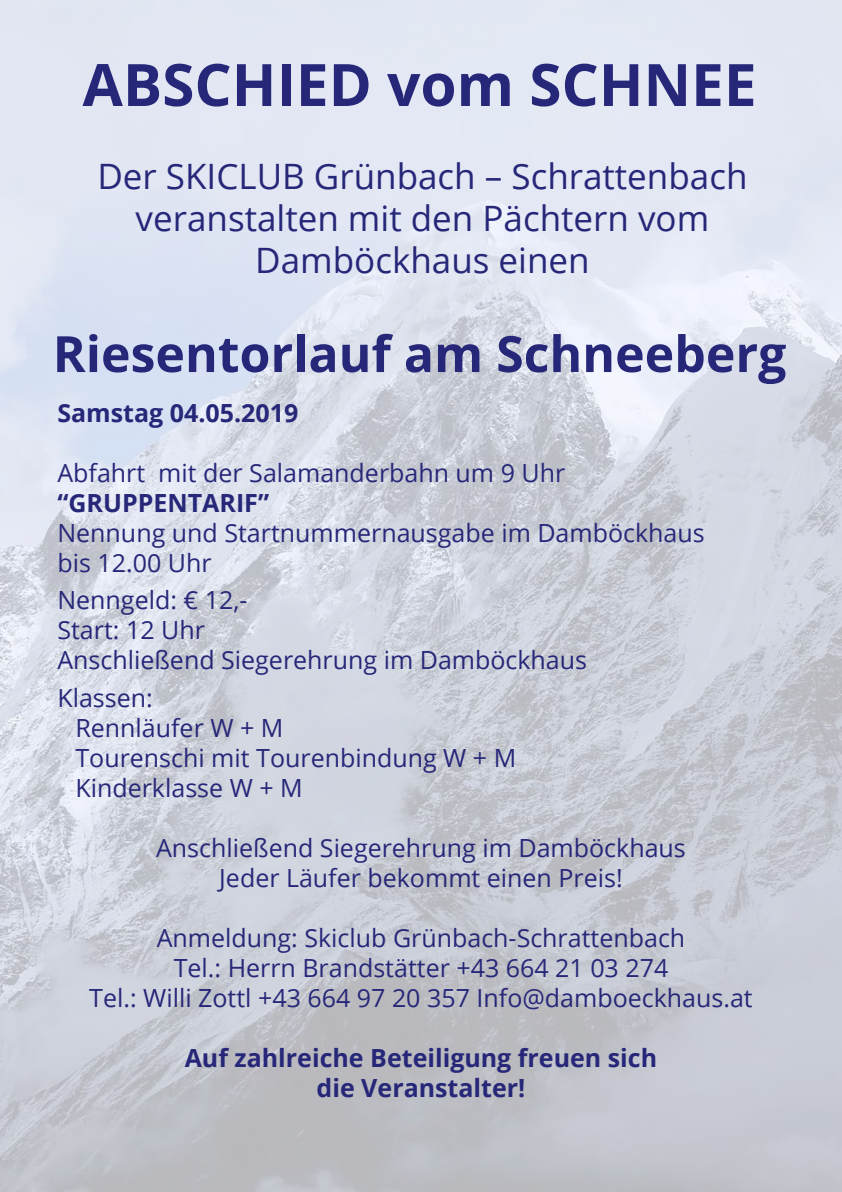
<style>
.page{position:relative;width:842px;height:1192px;background:#fff}
.page>*{position:absolute;margin:0;border:0;box-sizing:border-box;transform-origin:0 0}
.t1{font:700 58.5px "Open Sans";color:#272779}
.t2{font:700 50px "Open Sans";color:#272779}
.t3{font:35px/42px "Open Sans";color:#272779;text-align:center}
.t4{font:25px/30px "Open Sans";color:#272779}
.t5{font:700 25px/30px "Open Sans";color:#272779;text-align:center}
</style>
<div class="page">
<img style="left:0;top:0;width:842px;height:1192px">
<h1 class="t1" style="left:83px;top:43px;width:676px">ABSCHIED vom SCHNEE</h1>
<h3 class="t3" style="left:97px;top:154px;width:652px">Der SKICLUB Grünbach – Schrattenbach veranstalten mit den Pächtern vom<br>Damböckhaus einen</h3>
<h2 class="t2" style="left:53px;top:319px;width:735px">Riesentorlauf am Schneeberg</h2>
<p class="t5" style="left:57px;top:397px;width:242px">Samstag 04.05.2019</p>
<p class="t4" style="left:57px;top:457px;width:509px">Abfahrt mit der Salamanderbahn um 9 Uhr</p>
<p class="t5" style="left:57px;top:487px;width:213px">“Gruppentari f”</p>
<p class="t4" style="left:57px;top:517px;width:649px">Nennung und Startnummernausgabe im Damböckhaus bis 12.00 Uhr</p>
<p class="t4" style="left:57px;top:584px;width:531px">Nenngeld: € 12,-<br>Start: 12 Uhr<br>Anschließend Siegerehrung im Damböckhaus</p>
<p class="t4" style="left:75px;top:682px;width:442px;text-indent:-18px">Klassen:<br>Rennläufer W + M<br>Tourenschi mit Tourenbindung W + M<br>Kinderklasse W + M</p>
<p class="t4" style="left:156px;top:832px;width:531px;text-align:center">Anschließend Siegerehrung im Damböckhaus<br>Jeder Läufer bekommt einen Preis!</p>
<p class="t4" style="left:89px;top:922px;width:665px;text-align:center">Anmeldung: Skiclub Grünbach-Schrattenbach<br>Tel.: Herrn Brandstätter +43 664 21 03 274<br>Tel.: Willi Zottl +43 664 97 20 357 Info@damboeckhaus.at</p>
<p class="t5" style="left:185px;top:1042px;width:474px">Auf zahlreiche Beteiligung freuen sich die Veranstalter!</p>
</div>
